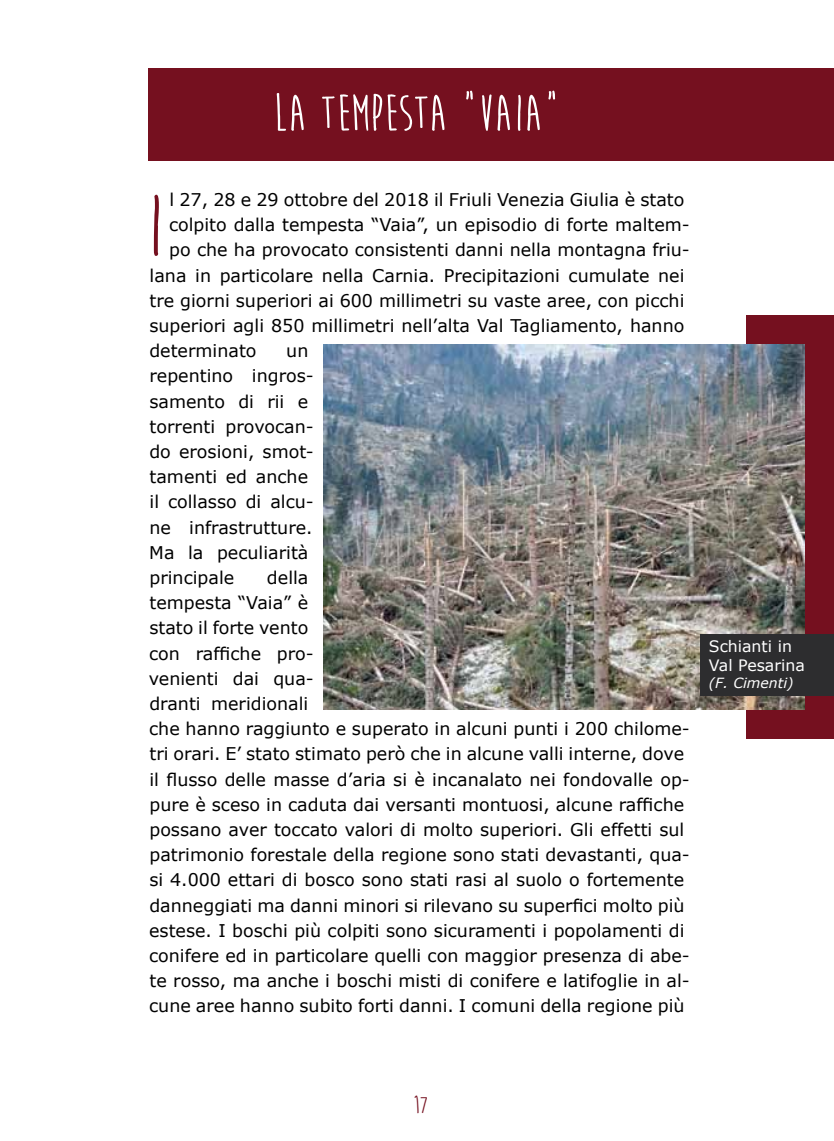
<style>
.page{position:relative;width:834px;height:1141px;background:#fff}
.page>*{position:absolute;margin:0;border:0;box-sizing:border-box;transform-origin:0 0}
.t1{font:700 89.42px "Moon Flower";color:#75101f}
.t2{font:700 52.5px "Moon Flower";color:#fff}
.t3{font:700 24.5px "Moon Flower";color:#75101f}
.t4{font:17.5px/25.2px "Verdana";color:#000}
.t5{font:15.75px/18.9px "Verdana";color:#fff}
.t6{font:italic 14px "Verdana";color:#fff}
</style>
<div class="page">
<div style="left:149px;top:68px;width:684px;height:93px;background:#75101f"></div>
<div style="left:746px;top:315px;width:87px;height:423px;background:#75101f"></div>
<img style="left:324px;top:344px;width:480px;height:365px">
<div style="left:700px;top:634px;width:133px;height:62px;background:#2d2d2f"></div>
<h2 class="t2" style="left:273px;top:86px;width:288px">LA TEMPESTA “VAIA”</h2>
<h1 class="t1" style="left:146px;top:179px;width:20px">I</h1>
<p class="t4" style="left:169px;top:187px;width:516px">l 27, 28 e 29 ottobre del 2018 il Friuli Venezia Giulia è stato</p>
<p class="t4" style="left:169px;top:212px;width:522px">colpito dalla tempesta “Vaia”, un episodio di forte maltem-</p>
<p class="t4" style="left:169px;top:238px;width:522px">po che ha provocato consistenti danni nella montagna friu-</p>
<p class="t4" style="left:150px;top:263px;width:536px">lana in particolare nella Carnia. Precipitazioni cumulate nei</p>
<p class="t4" style="left:149px;top:288px;width:536px">tre giorni superiori ai 600 millimetri su vaste aree, con picchi</p>
<p class="t4" style="left:149px;top:313px;width:536px">superiori agli 850 millimetri nell’alta Val Tagliamento, hanno</p>
<p class="t4" style="left:149px;top:338px;width:109px">determinato</p>
<p class="t4" style="left:149px;top:338px;width:166px;text-indent:137px">un repentino ingros&shy;samento di rii e torrenti provocan&shy;do erosioni, smot&shy;tamenti ed anche il collasso di alcu&shy;ne infrastrutture.<br>Ma la peculiarità principale</p>
<p class="t4" style="left:149px;top:565px;width:542px;text-indent:118px">della<br>tempesta “Vaia” è<br>stato il forte vento<br>con raffiche pro-<br>venienti dai qua-<br>dranti meridionali<br>che hanno raggiunto e superato in alcuni punti i 200 chilome&shy;tri orari. E’ stato stimato però che in alcune valli interne, dove il flusso delle masse d’aria si è incanalato nei fondovalle op&shy;pure è sceso in caduta dai versanti montuosi, alcune raffiche possano aver toccato valori di molto superiori. Gli effetti sul patrimonio forestale della regione sono stati devastanti, qua&shy;si 4.000 ettari di bosco sono stati rasi al suolo o fortemente danneggiati ma danni minori si rilevano su superfici molto più estese. I boschi più colpiti sono sicuramenti i popolamenti di conifere ed in particolare quelli con maggior presenza di abe&shy;te rosso, ma anche i boschi misti di conifere e latifoglie in al&shy;cune aree hanno subito forti danni. I comuni della regione più</p>
<p class="t5" style="left:708px;top:637px;width:97px">Schianti in<br>Val Pesarina</p>
<p class="t6" style="left:708px;top:674px;width:86px">(F. Cimenti)</p>
<h3 class="t3" style="left:413px;top:1092px;width:16px">17</h3>
</div>
